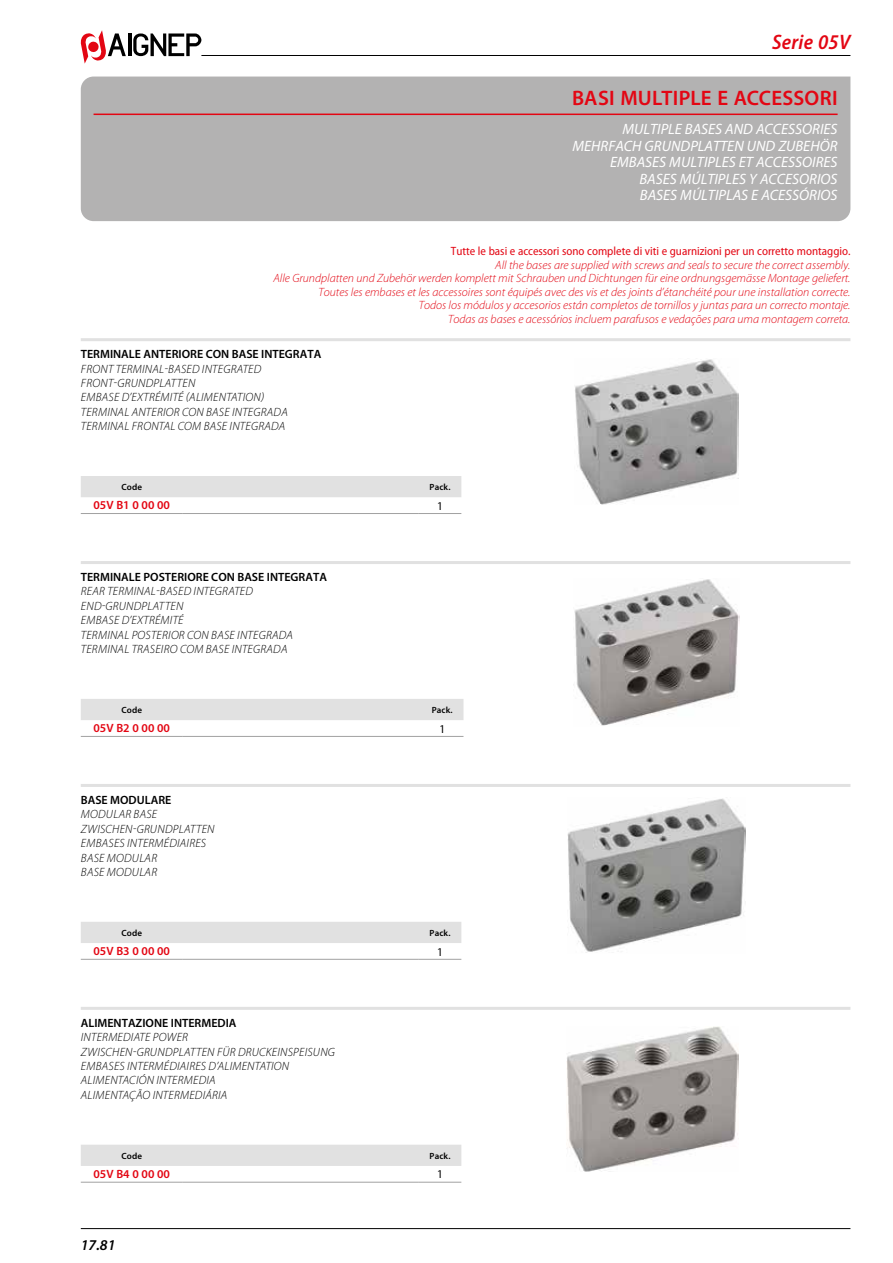
<style>
.page{position:relative;width:893px;height:1263px;background:#fff}
.page>*{position:absolute;margin:0;border:0;box-sizing:border-box;transform-origin:0 0}
.t1{font:600 21px "Myriad Pro";letter-spacing:.01em;color:#e30613}
.t2{font:italic 600 semi-condensed 21px "Myriad Pro";letter-spacing:.02em;color:#e30613}
.t3{font:italic 15px/16.5px "Myriad Pro";color:#fff;text-align:right}
.t4{font:italic 600 15px "Myriad Pro";color:#000}
.t5{font:italic 300 12px/14.4px "Myriad Pro";letter-spacing:.02em;color:#000}
.t6{font:italic 300 12px/13.5px "Myriad Pro";color:#e30613;text-align:right}
.t7{font:600 12px "Myriad Pro";color:#000}
.t8{font:semi-condensed 12px "Myriad Pro";color:#e30613}
.t9{font:600 12px "Myriad Pro";color:#e30613}
.t10{font:semi-condensed 12px "Myriad Pro";color:#000}
.t11{font:600 9px "Myriad Pro";letter-spacing:.015em;color:#000}
</style>
<div class="page">
<hr style="left:81px;top:1228px;width:769px;height:1px;background:#000">
<hr style="left:201px;top:55px;width:649px;height:1px;background:#000">
<hr style="left:128px;top:33px;width:3px;height:23px;background:#000">
<svg style="left:133px;top:33px;width:68px;height:23px"></svg>
<svg style="left:80px;top:30px;width:46px;height:34px"></svg>
<div style="left:81px;top:77px;width:769px;height:144px;background:#b3b2b2"></div>
<hr style="left:94px;top:114px;width:744px;height:1px;background:#e30613">
<hr style="left:81px;top:338px;width:769px;height:3px;background:#e1e1e1">
<hr style="left:81px;top:561px;width:769px;height:3px;background:#e1e1e1">
<hr style="left:81px;top:784px;width:769px;height:3px;background:#e1e1e1">
<hr style="left:81px;top:1007px;width:769px;height:3px;background:#e1e1e1">
<img style="left:575px;top:359px;width:163px;height:145px">
<div style="left:81px;top:476px;width:380px;height:21px;background:#e1e1e1"></div>
<hr style="left:419px;top:513px;width:42px;height:1px;background:#a1a1a1">
<hr style="left:81px;top:513px;width:102px;height:1px;background:#a1a1a1">
<hr style="left:183px;top:513px;width:236px;height:1px;background:#a1a1a1">
<img style="left:573px;top:579px;width:166px;height:147px">
<div style="left:81px;top:699px;width:382px;height:21px;background:#e1e1e1"></div>
<hr style="left:81px;top:736px;width:102px;height:1px;background:#a1a1a1">
<hr style="left:183px;top:736px;width:238px;height:1px;background:#a1a1a1">
<hr style="left:421px;top:736px;width:42px;height:1px;background:#a1a1a1">
<img style="left:567px;top:798px;width:179px;height:155px">
<div style="left:81px;top:922px;width:380px;height:21px;background:#e1e1e1"></div>
<hr style="left:81px;top:959px;width:102px;height:1px;background:#a1a1a1">
<hr style="left:183px;top:959px;width:236px;height:1px;background:#a1a1a1">
<hr style="left:419px;top:959px;width:42px;height:1px;background:#a1a1a1">
<img style="left:567px;top:1026px;width:171px;height:145px">
<div style="left:81px;top:1145px;width:380px;height:21px;background:#e1e1e1"></div>
<hr style="left:81px;top:1182px;width:102px;height:1px;background:#a1a1a1">
<hr style="left:183px;top:1182px;width:236px;height:1px;background:#a1a1a1">
<hr style="left:419px;top:1182px;width:42px;height:1px;background:#a1a1a1">
<h1 class="t2" style="left:772px;top:31px;width:80px">Serie 05V</h1>
<h1 class="t1" style="left:572px;top:85px;width:267px">BASI MULTIPLE E ACCESSORI</h1>
<p class="t3" style="left:572px;top:121px;width:267px">MULTIPLE BASES AND ACCESSORIES<br>MEHRFACH GRUNDPLATTEN UND ZUBEHÖR<br>EMBASES MULTIPLES ET ACCESSOIRES<br>BASES MÚLTIPLES Y ACCESORIOS<br>BASES MÚLTIPLAS E ACESSÓRIOS</p>
<p class="t8" style="left:451px;top:244px;width:401px">Tutte le basi e accessori sono complete di viti e guarnizioni per un corretto montaggio.</p>
<p class="t6" style="left:273px;top:258px;width:578px">All the bases are supplied with screws and seals to secure the correct assembly.<br>Alle Grundplatten und Zubehör werden komplett mit Schrauben und Dichtungen für eine ordnungsgemässe Montage geliefert.<br>Toutes les embases et les accessoires sont équipés avec des vis et des joints d’étanchéité pour une installation correcte.<br>Todos los módulos y accesorios están completos de tornillos y juntas para un correcto montaje.<br>Todas as bases e acessórios incluem parafusos e vedações para uma montagem correta.</p>
<p class="t7" style="left:81px;top:346px;width:242px">TERMINALE ANTERIORE CON BASE INTEGRATA</p>
<p class="t5" style="left:81px;top:362px;width:208px">FRONT TERMINAL-BASED INTEGRATED FRONT-GRUNDPLATTEN<br>EMBASE D’EXTRÉMITÉ (ALIMENTATION)<br>TERMINAL ANTERIOR CON BASE INTEGRADA TERMINAL FRONTAL COM BASE INTEGRADA</p>
<p class="t11" style="left:121px;top:481px;width:22px">Code</p>
<p class="t11" style="left:430px;top:481px;width:23px">Pack.</p>
<p class="t9" style="left:94px;top:498px;width:78px">05V B1 0 00 00</p>
<p class="t10" style="left:437px;top:499px;width:7px">1</p>
<p class="t7" style="left:81px;top:569px;width:248px">TERMINALE POSTERIORE CON BASE INTEGRATA</p>
<p class="t5" style="left:81px;top:585px;width:214px">REAR TERMINAL-BASED INTEGRATED<br>END-GRUNDPLATTEN<br>EMBASE D’EXTRÉMITÉ<br>TERMINAL POSTERIOR CON BASE INTEGRADA<br>TERMINAL TRASEIRO COM BASE INTEGRADA</p>
<p class="t11" style="left:121px;top:704px;width:22px">Code</p>
<p class="t11" style="left:432px;top:704px;width:23px">Pack.</p>
<p class="t9" style="left:94px;top:721px;width:78px">05V B2 0 00 00</p>
<p class="t10" style="left:439px;top:722px;width:7px">1</p>
<p class="t7" style="left:81px;top:792px;width:92px">BASE MODULARE</p>
<p class="t5" style="left:81px;top:807px;width:135px">MODULAR BASE<br>ZWISCHEN-GRUNDPLATTEN<br>EMBASES INTERMÉDIAIRES<br>BASE MODULAR<br>BASE MODULAR</p>
<p class="t11" style="left:121px;top:927px;width:22px">Code</p>
<p class="t11" style="left:430px;top:927px;width:23px">Pack.</p>
<p class="t9" style="left:94px;top:943px;width:78px">05V B3 0 00 00</p>
<p class="t10" style="left:437px;top:945px;width:7px">1</p>
<p class="t7" style="left:81px;top:1015px;width:157px">ALIMENTAZIONE INTERMEDIA</p>
<p class="t5" style="left:81px;top:1030px;width:256px">INTERMEDIATE POWER<br>ZWISCHEN-GRUNDPLATTEN FÜR DRUCKEINSPEISUNG<br>EMBASES INTERMÉDIAIRES D’ALIMENTATION<br>ALIMENTACIÓN INTERMEDIA<br>ALIMENTAÇÃO INTERMEDIÁRIA</p>
<p class="t11" style="left:121px;top:1150px;width:22px">Code</p>
<p class="t11" style="left:430px;top:1150px;width:23px">Pack.</p>
<p class="t9" style="left:94px;top:1166px;width:78px">05V B4 0 00 00</p>
<p class="t10" style="left:437px;top:1168px;width:7px">1</p>
<p class="t4" style="left:81px;top:1235px;width:36px">17.81</p>
</div>
